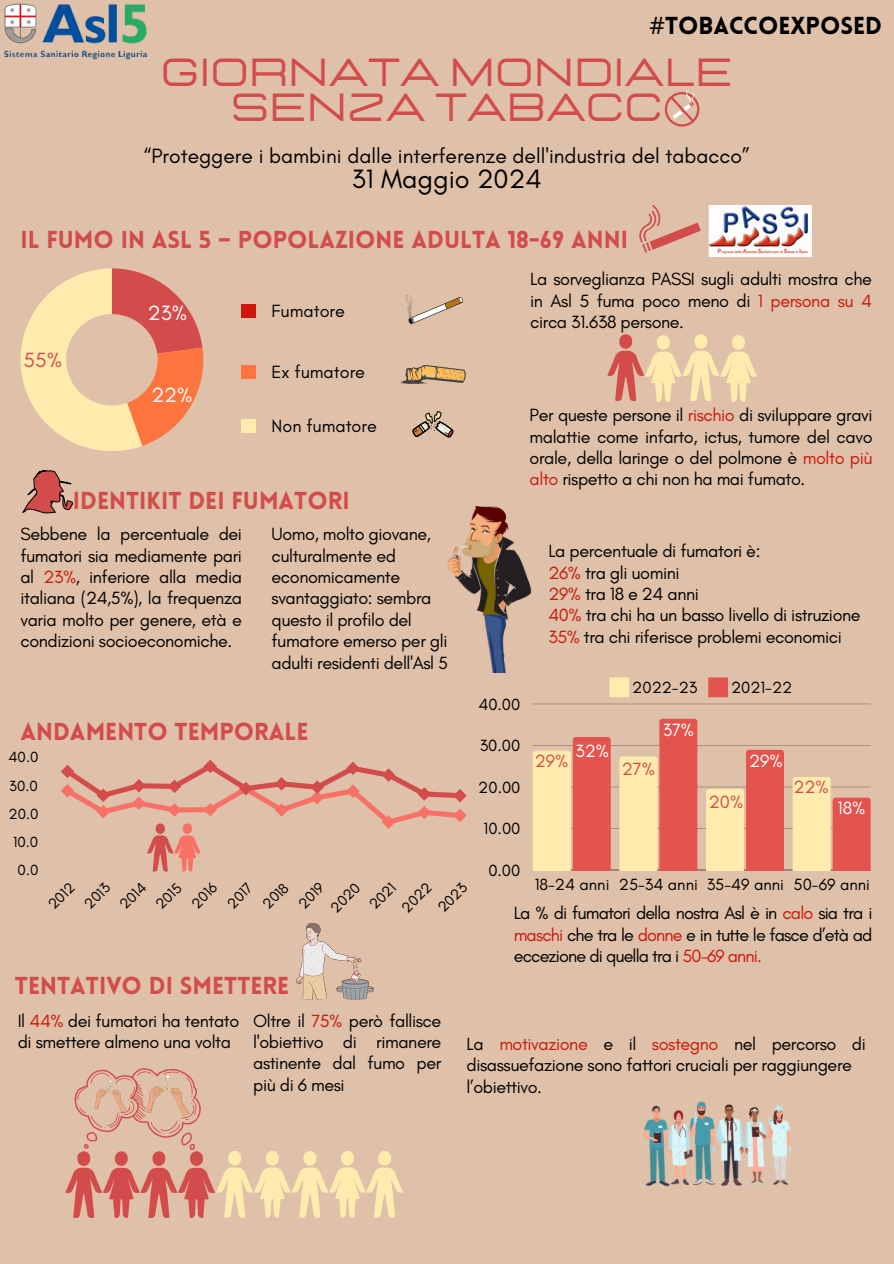
<style>
.page{position:relative;width:894px;height:1264px;background:#fff}
.page>*{position:absolute;margin:0;border:0;box-sizing:border-box;transform-origin:0 0}
.t1{font:39px/34.8px "Lastica";color:#d34c4c;text-align:center}
.t2{font:27px "Glacial Indifference";color:#000}
.t3{font:900 24px "Lovelo";color:#d34c4c}
.t4{font:900 24px "Lovelo";color:#000}
.t5{font:21px "Glacial Indifference";color:#000}
.t6{font:21px "Glacial Indifference";color:#fff}
.t7{font:21px "Glacial Indifference";color:#d34c4c}
.t8{font:18px/21.3px "Glacial Indifference";letter-spacing:-.025em;color:#000;text-align:justify}
.t9{font:18px "Glacial Indifference";color:#000}
.t10{font:18px "Glacial Indifference";color:#fff}
.t11{font:18px "Glacial Indifference";color:#d34c4c}
.t12{font:16.5px "Glacial Indifference";color:#000}
.t13{font:15px "Glacial Indifference";color:#000}
.s1{font-family:"Noto Sans";font-weight:400}
.s2{color:#cb180b}
</style>
<div class="page">
<div style="left:0;top:0;width:893px;height:1263px;background:#dfc0a8"></div>
<svg style="left:664px;top:89px;width:35px;height:38px"></svg>
<svg style="left:20px;top:268px;width:183px;height:183px"></svg>
<svg style="left:607px;top:334px;width:149px;height:68px"></svg>
<img style="left:447px;top:506px;width:85px;height:167px">
<div style="left:609px;top:677px;width:20px;height:20px;background:#ffebae"></div>
<div style="left:708px;top:677px;width:19px;height:20px;background:#e4544f"></div>
<hr style="left:532px;top:869px;width:338px;height:1px;background:#000">
<hr style="left:532px;top:828px;width:338px;height:1px;background:#000">
<hr style="left:532px;top:786px;width:338px;height:1px;background:#000">
<hr style="left:532px;top:745px;width:338px;height:1px;background:#000">
<hr style="left:532px;top:703px;width:338px;height:1px;background:#000">
<svg style="left:532px;top:737px;width:78px;height:133px;background:#efa080"></svg>
<svg style="left:619px;top:718px;width:78px;height:152px;background:#ec9c7f"></svg>
<svg style="left:705px;top:749px;width:78px;height:121px"></svg>
<svg style="left:792px;top:777px;width:78px;height:93px;background:#f0ac89"></svg>
<svg style="left:61px;top:759px;width:405px;height:112px"></svg>
<svg style="left:65px;top:1068px;width:338px;height:149px"></svg>
<svg style="left:639px;top:204px;width:61px;height:49px"></svg>
<svg style="left:23px;top:470px;width:49px;height:43px"></svg>
<img style="left:297px;top:923px;width:76px;height:76px">
<img style="left:400px;top:365px;width:66px;height:18px">
<img style="left:412px;top:411px;width:41px;height:26px">
<img style="left:405px;top:295px;width:57px;height:30px">
<div style="left:241px;top:304px;width:15px;height:14px;background:#cb180b"></div>
<div style="left:241px;top:365px;width:15px;height:14px;background:#fe743f"></div>
<div style="left:241px;top:419px;width:15px;height:14px;background:#ffebae"></div>
<img style="left:147px;top:1075px;width:41px;height:40px">
<img style="left:95px;top:1080px;width:30px;height:31px">
<img style="left:708px;top:206px;width:103px;height:50px">
<img style="left:643px;top:1101px;width:146px;height:86px">
<img style="left:3px;top:3px;width:145px;height:57px">
<p class="t4" style="left:649px;top:16px;width:234px"><span class="s1">#</span>TOBACCOEXPOSED</p>
<p class="t1" style="left:161px;top:56px;width:573px">GIORNATA MONDIALE<br>SENZA TABACC</p>
<p class="t5" style="left:144px;top:143px;width:607px">“Proteggere i bambini dalle interferenze dell'industria del tabacco”</p>
<p class="t2" style="left:352px;top:162px;width:191px">31 Maggio 2024</p>
<p class="t3" style="left:20px;top:229px;width:609px">IL FUMO IN ASL 5 – POPOLAZIONE ADULTA 18-69 ANNI</p>
<p class="t7" style="left:24px;top:346px;width:40px">55%</p>
<p class="t6" style="left:148px;top:300px;width:41px">23%</p>
<p class="t6" style="left:151px;top:382px;width:43px">22%</p>
<p class="t9" style="left:271px;top:300px;width:75px">Fumatore</p>
<p class="t9" style="left:271px;top:360px;width:95px">Ex fumatore</p>
<p class="t9" style="left:271px;top:414px;width:107px">Non fumatore</p>
<p class="t3" style="left:73px;top:491px;width:278px">IDENTIKIT DEI FUMATORI</p>
<p class="t8" style="left:20px;top:523px;width:223px">Sebbene la percentuale dei fumatori sia mediamente pari al <span class="s2">23%</span>, inferiore alla media italiana (24,5%), la frequenza varia molto per genere, età e condizioni socioeconomiche.</p>
<h3 class="t8" style="left:271px;top:523px;width:178px;text-align:left">Uomo, molto giovane, culturalmente ed economicamente svantaggiato: sembra questo il profilo del fumatore emerso per gli adulti residenti dell'Asl 5</h3>
<p class="t3" style="left:20px;top:722px;width:289px">ANDAMENTO TEMPORALE</p>
<p class="t13" style="left:9px;top:748px;width:31px">40.0</p>
<p class="t13" style="left:9px;top:776px;width:30px">30.0</p>
<p class="t13" style="left:8px;top:804px;width:32px">20.0</p>
<p class="t13" style="left:13px;top:832px;width:27px">10.0</p>
<p class="t13" style="left:18px;top:860px;width:22px">0.0</p>
<p class="t13" style="left:44px;top:900px;width:33px;rotate:-45deg">2012</p>
<p class="t13" style="left:80px;top:899px;width:31px;rotate:-45deg">2013</p>
<p class="t13" style="left:115px;top:900px;width:32px;rotate:-45deg">2014</p>
<p class="t13" style="left:151px;top:900px;width:32px;rotate:-45deg">2015</p>
<p class="t13" style="left:187px;top:899px;width:31px;rotate:-45deg">2016</p>
<p class="t13" style="left:223px;top:899px;width:31px;rotate:-45deg">2017</p>
<p class="t13" style="left:258px;top:899px;width:31px;rotate:-45deg">2018</p>
<p class="t13" style="left:294px;top:899px;width:31px;rotate:-45deg">2019</p>
<p class="t13" style="left:326px;top:903px;width:37px;rotate:-45deg">2020</p>
<p class="t13" style="left:365px;top:900px;width:33px;rotate:-45deg">2021</p>
<p class="t13" style="left:397px;top:903px;width:38px;rotate:-45deg">2022</p>
<p class="t13" style="left:433px;top:903px;width:36px;rotate:-45deg">2023</p>
<h3 class="t8" style="left:530px;top:268px;width:343px">La sorveglianza PASSI sugli adulti mostra che in Asl 5 fuma poco meno di <span class="s2">1 persona su 4 </span>circa 31.638 persone.</h3>
<p class="t8" style="left:529px;top:404px;width:344px">Per queste persone il <span class="s2">rischio</span> di sviluppare gravi malattie come infarto, ictus, tumore del cavo orale, della laringe o del polmone è <span class="s2">molto più alto</span> rispetto a chi non ha mai fumato.</p>
<p class="t8" style="left:548px;top:540px;width:214px">La percentuale di fumatori è:</p>
<p class="t8" style="left:548px;top:561px;width:133px"><span class="s2">26%</span> tra gli uomini</p>
<p class="t8" style="left:548px;top:583px;width:152px"><span class="s2">29%</span> tra 18 e 24 anni</p>
<p class="t8" style="left:548px;top:604px;width:314px"><span class="s2">40%</span> tra chi ha un basso livello di istruzione</p>
<p class="t8" style="left:548px;top:625px;width:295px"><span class="s2">35%</span> tra chi riferisce problemi economici</p>
<p class="t12" style="left:478px;top:694px;width:44px">40.00</p>
<p class="t12" style="left:479px;top:735px;width:42px">30.00</p>
<p class="t12" style="left:478px;top:777px;width:44px">20.00</p>
<p class="t12" style="left:483px;top:818px;width:38px">10.00</p>
<p class="t12" style="left:488px;top:860px;width:34px">0.00</p>
<p class="t12" style="left:632px;top:677px;width:67px">2022-23</p>
<p class="t12" style="left:730px;top:677px;width:63px">2021-22</p>
<p class="t11" style="left:534px;top:750px;width:35px">29%</p>
<p class="t10" style="left:575px;top:740px;width:35px">32%</p>
<h3 class="t10" style="left:662px;top:719px;width:33px">37%</h3>
<p class="t11" style="left:621px;top:757px;width:35px">27%</p>
<p class="t10" style="left:748px;top:749px;width:35px">29%</p>
<p class="t11" style="left:793px;top:775px;width:37px">22%</p>
<h3 class="t11" style="left:708px;top:790px;width:36px">20%</h3>
<p class="t10" style="left:837px;top:797px;width:29px">18%</p>
<p class="t12" style="left:534px;top:874px;width:337px">18-24 anni 25-34 anni 35-49 anni 50-69 anni</p>
<p class="t8" style="left:513px;top:902px;width:360px">La % di fumatori della nostra Asl è in <span class="s2">calo</span> sia tra i <span class="s2">maschi</span> che tra le <span class="s2">donne</span> e in tutte le fasce d’età ad eccezione di quella tra i <span class="s2">50-69 anni.</span></p>
<p class="t3" style="left:15px;top:976px;width:276px">TENTATIVO DI SMETTERE</p>
<p class="t8" style="left:18px;top:1009px;width:223px">Il <span class="s2">44%</span> dei fumatori ha tentato di smettere almeno una volta</p>
<p class="t8" style="left:253px;top:1009px;width:190px">Oltre il <span class="s2">75%</span> però fallisce l'obiettivo di rimanere astinente dal fumo per più di 6 mesi</p>
<p class="t8" style="left:466px;top:1032px;width:400px">La <span class="s2">motivazione</span> e il <span class="s2">sostegno</span> nel percorso di disassuefazione sono fattori cruciali per raggiungere</p>
<p class="t8" style="left:466px;top:1075px;width:77px">l’obiettivo.</p>
</div>
